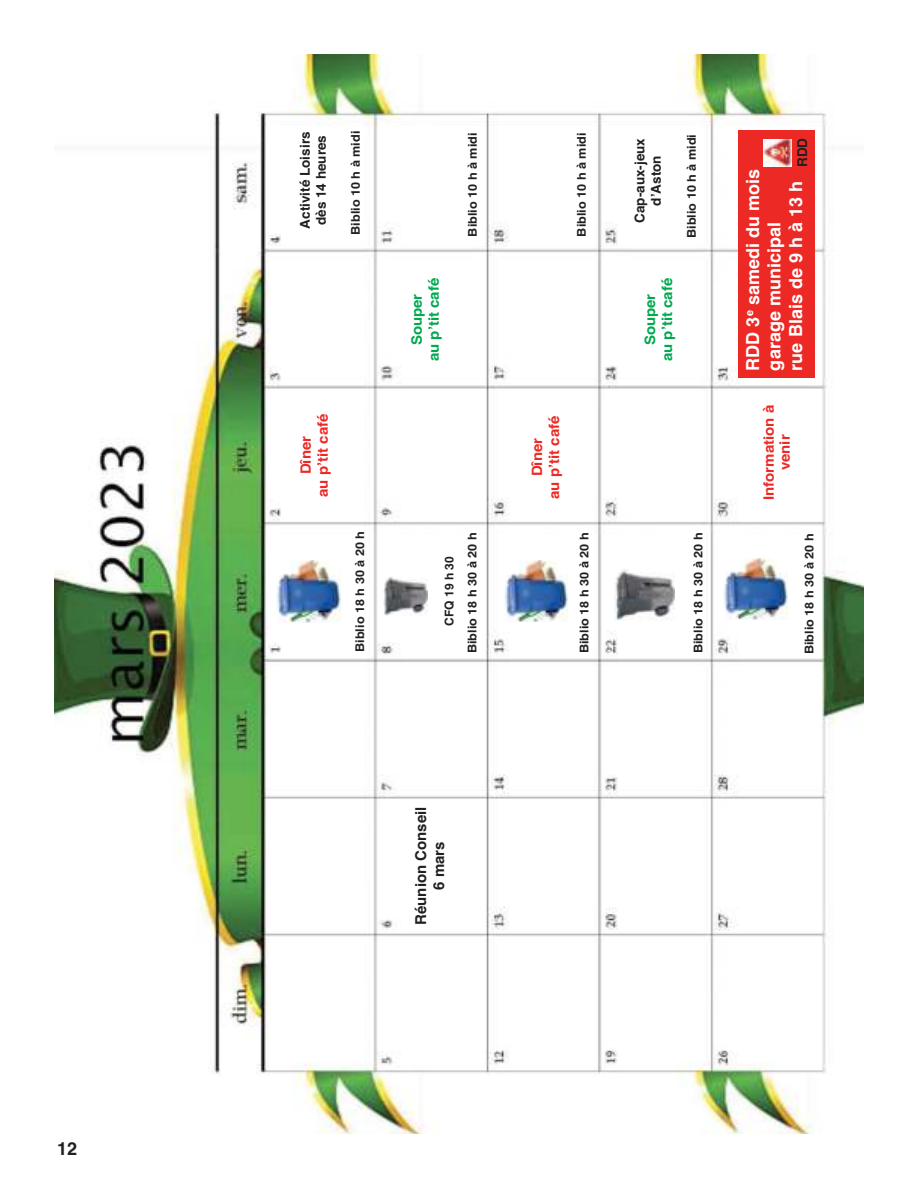
<style>
.page{position:relative;width:918px;height:1188px;background:#fff}
.page>*{position:absolute;margin:0;border:0;box-sizing:border-box;transform-origin:0 0}
.t1{font:700 18px/21.6px "Helvetica";color:#fff}
.t2{font:700 18px "Helvetica";color:#221f1f}
.t3{font:700 15px/18px "Helvetica";color:#221f1f;text-align:center}
.t4{font:700 14.25px/17.1px "Helvetica";color:#ed2925;text-align:center;scale:1.05 1}
.t5{font:700 14.25px/17.1px "Helvetica";color:#00a84e;text-align:center;scale:1.05 1}
.t6{font:700 13.5px/16.2px "Helvetica";color:#221f1f}
.t7{font:700 12px "Helvetica";color:#221f1f;scale:1.05 1}
.t8{font:700 12px "Helvetica";color:#221f1f}
.s1{font-family:"Arial"}
</style>
<div class="page">
<img style="left:54px;top:54px;width:810px;height:1080px">
<div style="left:718px;top:549px;width:70px;height:71px;background:#fff"></div>
<img style="left:724px;top:558px;width:64px;height:62px">
<div style="left:499px;top:552px;width:69px;height:70px;background:#fff"></div>
<img style="left:504px;top:561px;width:64px;height:61px">
<div style="left:272px;top:552px;width:68px;height:70px;background:#fff"></div>
<img style="left:277px;top:561px;width:63px;height:61px">
<div style="left:615px;top:554px;width:61px;height:67px;background:#fff"></div>
<img style="left:615px;top:570px;width:59px;height:51px">
<div style="left:382px;top:573px;width:52px;height:42px;background:#fff"></div>
<img style="left:383px;top:577px;width:45px;height:38px">
<div style="left:738px;top:131px;width:77px;height:247px;background:#ed2925"></div>
<img style="left:764px;top:139px;width:27px;height:28px">
<h1 class="t2" style="left:57px;top:1142px;width:22px">12</h1>
<p class="t7" style="left:351px;top:235px;width:101px;rotate:-90deg">Biblio 10 h à midi</p>
<p class="t7" style="left:468px;top:237px;width:101px;rotate:-90deg">Biblio 10 h à midi</p>
<p class="t7" style="left:577px;top:237px;width:101px;rotate:-90deg">Biblio 10 h à midi</p>
<p class="t7" style="left:687px;top:238px;width:101px;rotate:-90deg">Biblio 10 h à midi</p>
<p class="t6" style="left:298px;top:229px;width:98px;rotate:-90deg">Activité Loisirs dès 1<span class="s1">4</span> heures</p>
<p class="t6" style="left:633px;top:223px;width:86px;text-align:center;rotate:-90deg">Cap-aux-jeux d’Aston</p>
<h1 class="t1" style="left:744px;top:371px;width:234px;rotate:-90deg">RDD 3<sup>e</sup> samedi du mois garage municipal<br>rue Blais de 9 h à 13 h <sub>RDD</sub></h1>
<p class="t5" style="left:643px;top:361px;width:81px;rotate:-90deg">Souper<br>au p’tit café</p>
<p class="t5" style="left:409px;top:361px;width:81px;rotate:-90deg">Souper<br>au p’tit café</p>
<p class="t4" style="left:298px;top:497px;width:81px;rotate:-90deg">Dîner<br>au p’tit café</p>
<p class="t4" style="left:530px;top:499px;width:81px;rotate:-90deg">Dîner<br>au p’tit café</p>
<p class="t4" style="left:762px;top:500px;width:92px;line-height:15.9px;rotate:-90deg">Information à venir</p>
<p class="t7" style="left:355px;top:652px;width:117px;rotate:-90deg">Biblio 18 h 30 à 20 h</p>
<p class="t7" style="left:468px;top:653px;width:117px;rotate:-90deg">Biblio 18 h 30 à 20 h</p>
<p class="t7" style="left:580px;top:653px;width:117px;rotate:-90deg">Biblio 18 h 30 à 20 h</p>
<p class="t7" style="left:694px;top:653px;width:117px;rotate:-90deg">Biblio 18 h 30 à 20 h</p>
<p class="t7" style="left:805px;top:654px;width:117px;rotate:-90deg">Biblio 18 h 30 à 20 h</p>
<p class="t8" style="left:445px;top:626px;width:71px;rotate:-90deg">CFQ 19 h 30</p>
<p class="t3" style="left:413px;top:925px;width:120px;rotate:-90deg">Réunion Conseil<br>6 mars</p>
</div>
